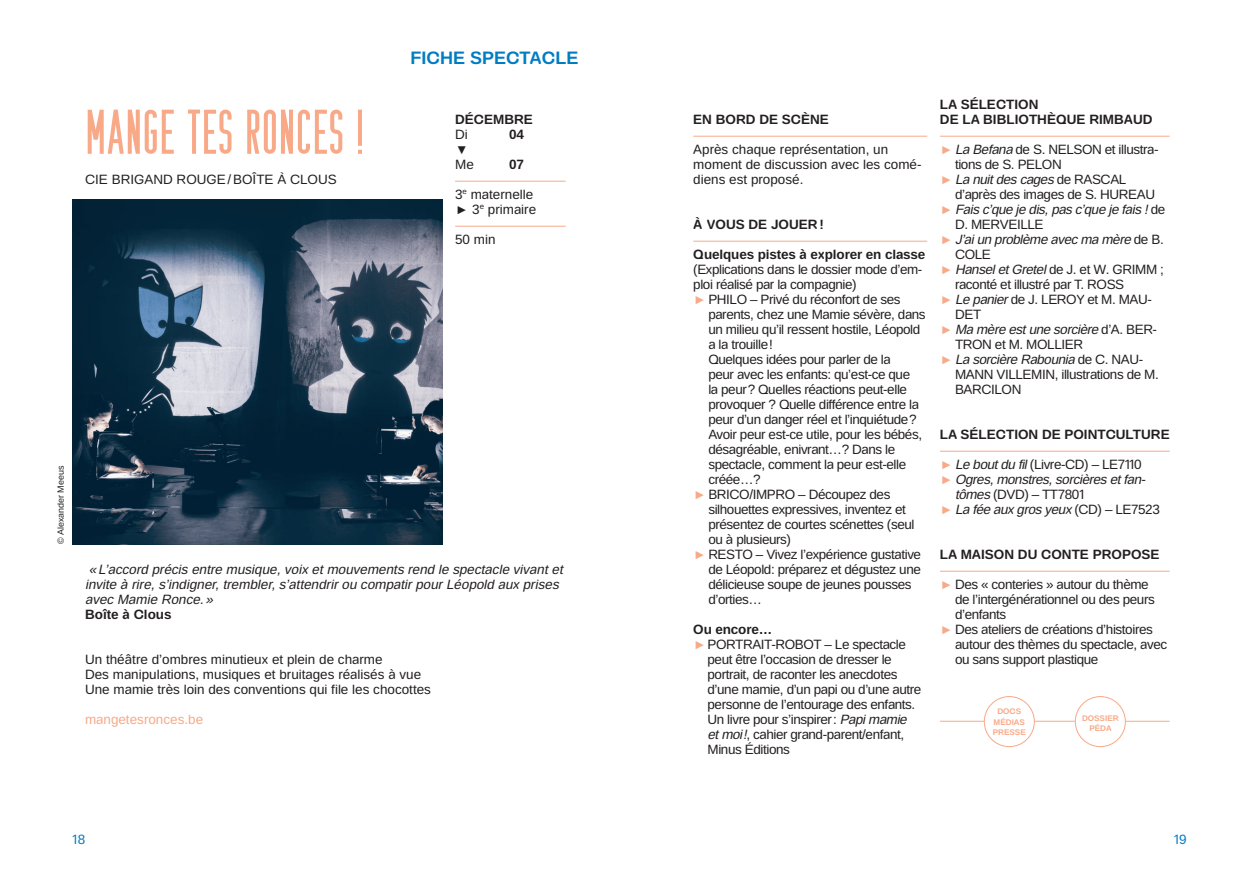
<style>
.page{position:relative;width:1259px;height:893px;background:#fff}
.page>*{position:absolute;margin:0;border:0;box-sizing:border-box;transform-origin:0 0}
.t1{font:63px "DIN Eden";color:#f8a988}
.t2{font:700 18px "Liberation Eden";color:#007cc2}
.t3{font:13.5px/15px "Liberation Eden";letter-spacing:-.03em;color:#231f20}
.t4{font:italic 13.5px/15px "Liberation Eden 2014";letter-spacing:-.015em;color:#231f20}
.t5{font:13.5px/15px "Liberation Eden";color:#231f20}
.t6{font:700 13.5px/15px "Liberation Eden";color:#231f20}
.t7{font:13.5px "Liberation Eden";color:#f8a988}
.t8{font:13.5px "Liberation Eden";color:#007cc2}
.t9{font:9px "Liberation Eden";color:#231f20}
.t10{font:700 8.1px/10.5px "Liberation Eden";color:#f8a988;text-align:center}
.s1{color:#f8a988}
.s2{font-family:"Liberation Eden 2014";font-style:italic}
.s3{font-family:"Liberation Eden";font-style:normal;color:#f8a988}
.s4{font-family:"Liberation Eden";font-style:normal}
</style>
<div class="page">
<hr style="left:455px;top:181px;width:111px;height:1px;background:#f8a988">
<hr style="left:455px;top:226px;width:111px;height:1px;background:#f8a988">
<img style="left:72px;top:199px;width:370px;height:345px">
<hr style="left:693px;top:136px;width:234px;height:1px;background:#f8a988">
<hr style="left:693px;top:241px;width:234px;height:1px;background:#f8a988">
<hr style="left:940px;top:136px;width:229px;height:1px;background:#f8a988">
<hr style="left:940px;top:451px;width:229px;height:1px;background:#f8a988">
<hr style="left:940px;top:571px;width:229px;height:1px;background:#f8a988">
<hr style="left:940px;top:721px;width:229px;height:1px;background:#f8a988">
<div style="left:984px;top:697px;width:50px;height:50px;background:#fff;border-radius:50%"></div>
<div style="left:984px;top:696px;width:50px;height:51px;border:1px solid #f8a988;border-radius:50%"></div>
<div style="left:1075px;top:697px;width:50px;height:50px;background:#fff;border-radius:50%"></div>
<div style="left:1075px;top:696px;width:50px;height:51px;border:1px solid #f8a988;border-radius:50%"></div>
<h1 class="t1" style="left:85px;top:97px;width:281px">MANGE TES RONCES !</h1>
<p class="t5" style="left:85px;top:172px;width:253px">CIE BRIGAND ROUGE/BOÎTE À CLOUS</p>
<h2 class="t2" style="left:410px;top:45px;width:170px">FICHE SPECTACLE</h2>
<p class="t6" style="left:455px;top:111px;width:79px">DÉCEMBRE</p>
<p class="t3" style="left:455px;top:127px;width:14px">Di</p>
<p class="t6" style="left:509px;top:126px;width:17px">04</p>
<p class="t3" style="left:455px;top:142px;width:20px">▼<br>Me</p>
<p class="t6" style="left:509px;top:156px;width:17px">07</p>
<p class="t5" style="left:455px;top:187px;width:83px">3<sup>e</sup> maternelle ► 3<sup>e</sup> primaire</p>
<p class="t3" style="left:455px;top:232px;width:42px">50 min</p>
<p class="t9" style="left:55px;top:544px;width:80px;rotate:-90deg">© Alexander Meeus</p>
<p class="t4" style="left:85px;top:562px;width:479px">«L’accord précis entre musique, voix et mouvements rend le spectacle vivant et invite à rire, s’indigner, trembler, s’attendrir ou compatir pour Léopold aux prises avec Mamie Ronce.»</p>
<p class="t6" style="left:85px;top:606px;width:88px">Boîte à Clous</p>
<p class="t5" style="left:85px;top:652px;width:347px">Un théâtre d’ombres minutieux et plein de charme<br>Des manipulations, musiques et bruitages réalisés à vue<br>Une mamie très loin des conventions qui file les chocottes</p>
<p class="t7" style="left:85px;top:711px;width:120px">mangetesronces.be</p>
<p class="t6" style="left:693px;top:111px;width:137px">EN BORD DE SCÈNE</p>
<p class="t5" style="left:693px;top:142px;width:230px">Après chaque représentation, un moment de discussion avec les comé&shy;diens est proposé.</p>
<p class="t6" style="left:693px;top:216px;width:132px">À VOUS DE JOUER!</p>
<p class="t6" style="left:693px;top:246px;width:234px">Quelques pistes à explorer en classe</p>
<p class="t3" style="left:693px;top:262px;width:231px">(Explications dans le dossier mode d’em&shy;ploi réalisé par la compagnie)<br><span class="s1">►</span> PHILO – Privé du réconfort de ses</p>
<p class="t3" style="left:708px;top:307px;width:219px">parents, chez une Mamie sévère, dans</p>
<p class="t3" style="left:708px;top:322px;width:213px">un milieu qu’il ressent hostile, Léopold</p>
<p class="t3" style="left:708px;top:337px;width:66px">a la trouille!</p>
<p class="t3" style="left:708px;top:352px;width:184px">Quelques idées pour parler de la</p>
<p class="t3" style="left:708px;top:367px;width:203px">peur avec les enfants: qu’est-ce que</p>
<p class="t3" style="left:708px;top:382px;width:200px">la peur? Quelles réactions peut-elle</p>
<p class="t3" style="left:708px;top:397px;width:212px">provoquer ? Quelle différence entre la</p>
<p class="t3" style="left:708px;top:412px;width:210px">peur d’un danger réel et l’inquiétude?</p>
<p class="t3" style="left:708px;top:427px;width:215px">Avoir peur est-ce utile, pour les bébés,</p>
<p class="t3" style="left:708px;top:442px;width:188px">désagréable, enivrant…? Dans le</p>
<p class="t3" style="left:708px;top:457px;width:199px">spectacle, comment la peur est-elle</p>
<p class="t3" style="left:708px;top:472px;width:54px">créée…?</p>
<p class="t3" style="left:693px;top:487px;width:199px"><span class="s1">►</span> BRICO/IMPRO – Découpez des</p>
<p class="t3" style="left:708px;top:502px;width:199px">silhouettes expressives, inventez et</p>
<p class="t3" style="left:708px;top:517px;width:208px">présentez de courtes scénettes (seul</p>
<p class="t3" style="left:708px;top:532px;width:84px">ou à plusieurs)</p>
<p class="t3" style="left:693px;top:547px;width:229px"><span class="s1">►</span> RESTO – Vivez l’expérience gustative</p>
<p class="t3" style="left:708px;top:562px;width:214px">de Léopold: préparez et dégustez une</p>
<p class="t3" style="left:708px;top:577px;width:205px">délicieuse soupe de jeunes pousses</p>
<p class="t3" style="left:708px;top:592px;width:55px">d’orties…</p>
<p class="t6" style="left:693px;top:621px;width:81px">Ou encore…</p>
<p class="t3" style="left:693px;top:637px;width:214px"><span class="s1">►</span> PORTRAIT-ROBOT – Le spectacle</p>
<p class="t3" style="left:707px;top:652px;width:186px">peut être l’occasion de dresser le</p>
<p class="t3" style="left:707px;top:667px;width:192px">portrait, de raconter les anecdotes</p>
<p class="t3" style="left:707px;top:682px;width:215px">d’une mamie, d’un papi ou d’une autre</p>
<p class="t3" style="left:707px;top:697px;width:209px">personne de l’entourage des enfants.</p>
<p class="t3" style="left:707px;top:712px;width:201px">Un livre pour s’inspirer: <span class="s2">Papi mamie</span></p>
<p class="t3" style="left:707px;top:727px;width:198px"><span class="s2">et moi!</span>, cahier grand-parent/enfant,</p>
<p class="t3" style="left:707px;top:742px;width:84px">Minus Éditions</p>
<p class="t6" style="left:940px;top:96px;width:214px">LA SÉLECTION<br>DE LA BIBLIOTHÈQUE RIMBAUD</p>
<p class="t3" style="left:955px;top:142px;width:205px;text-indent:-15px"><span class="s1">►</span> <span class="s2">La Befana</span> de S. NELSON et illustra&shy;tions de S. PELON</p>
<p class="t4" style="left:940px;top:172px;width:188px"><span class="s3">►</span> La nuit des cages <span class="s4">de RASCAL</span></p>
<p class="t3" style="left:955px;top:187px;width:202px">d’après des images de S. HUREAU</p>
<p class="t4" style="left:940px;top:202px;width:227px"><span class="s3">►</span> Fais c’que je dis, pas c’que je fais ! <span class="s4">de</span></p>
<p class="t3" style="left:955px;top:217px;width:90px">D. MERVEILLE</p>
<p class="t4" style="left:940px;top:232px;width:225px"><span class="s3">►</span> J’ai un problème avec ma mère <span class="s4">de B.</span></p>
<p class="t3" style="left:955px;top:247px;width:37px">COLE</p>
<p class="t4" style="left:940px;top:262px;width:225px"><span class="s3">►</span> Hansel et Gretel <span class="s4">de J. et W. GRIMM ;</span></p>
<p class="t3" style="left:955px;top:277px;width:171px">raconté et illustré par T. ROSS</p>
<p class="t3" style="left:940px;top:292px;width:213px"><span class="s1">►</span> <span class="s2">Le panier</span> de J. LEROY et M. MAU-</p>
<p class="t3" style="left:955px;top:307px;width:28px">DET</p>
<p class="t4" style="left:940px;top:322px;width:219px"><span class="s3">►</span> Ma mère est une sorcière <span class="s4">d’A. BER-</span></p>
<p class="t3" style="left:955px;top:337px;width:130px">TRON et M. MOLLIER</p>
<p class="t4" style="left:940px;top:352px;width:205px"><span class="s3">►</span> La sorcière Rabounia <span class="s4">de C. NAU-</span></p>
<p class="t3" style="left:955px;top:367px;width:205px">MANN VILLEMIN, illustrations de M.<br>BARCILON</p>
<p class="t6" style="left:940px;top:426px;width:231px">LA SÉLECTION DE POINTCULTURE</p>
<p class="t3" style="left:940px;top:457px;width:203px"><span class="s1">►</span> <span class="s2">Le bout du fil</span> (Livre-CD) – LE7110</p>
<p class="t4" style="left:940px;top:472px;width:207px"><span class="s3">►</span> Ogres, monstres, sorcières et fan-</p>
<p class="t3" style="left:955px;top:487px;width:131px"><span class="s2">tômes</span> (DVD) – TT7801</p>
<p class="t4" style="left:940px;top:502px;width:221px"><span class="s3">►</span> La fée aux gros yeux <span class="s4">(CD) – LE7523</span></p>
<p class="t6" style="left:940px;top:546px;width:221px">LA MAISON DU CONTE PROPOSE</p>
<p class="t3" style="left:940px;top:577px;width:210px"><span class="s1">►</span> Des « conteries » autour du thème</p>
<p class="t3" style="left:955px;top:592px;width:201px">de l’intergénérationnel ou des peurs</p>
<p class="t3" style="left:955px;top:607px;width:53px">d’enfants</p>
<p class="t3" style="left:940px;top:622px;width:214px"><span class="s1">►</span> Des ateliers de créations d’histoires</p>
<p class="t3" style="left:955px;top:637px;width:214px">autour des thèmes du spectacle, avec</p>
<p class="t3" style="left:955px;top:652px;width:145px">ou sans support plastique</p>
<p class="t10" style="left:992px;top:706px;width:35px">DOCS<br>MÉDIAS<br>PRESSE</p>
<p class="t10" style="left:1082px;top:713px;width:38px">DOSSIER<br>PÉDA</p>
<p class="t8" style="left:72px;top:831px;width:14px">18</p>
<p class="t8" style="left:1173px;top:831px;width:14px">19</p>
</div>
